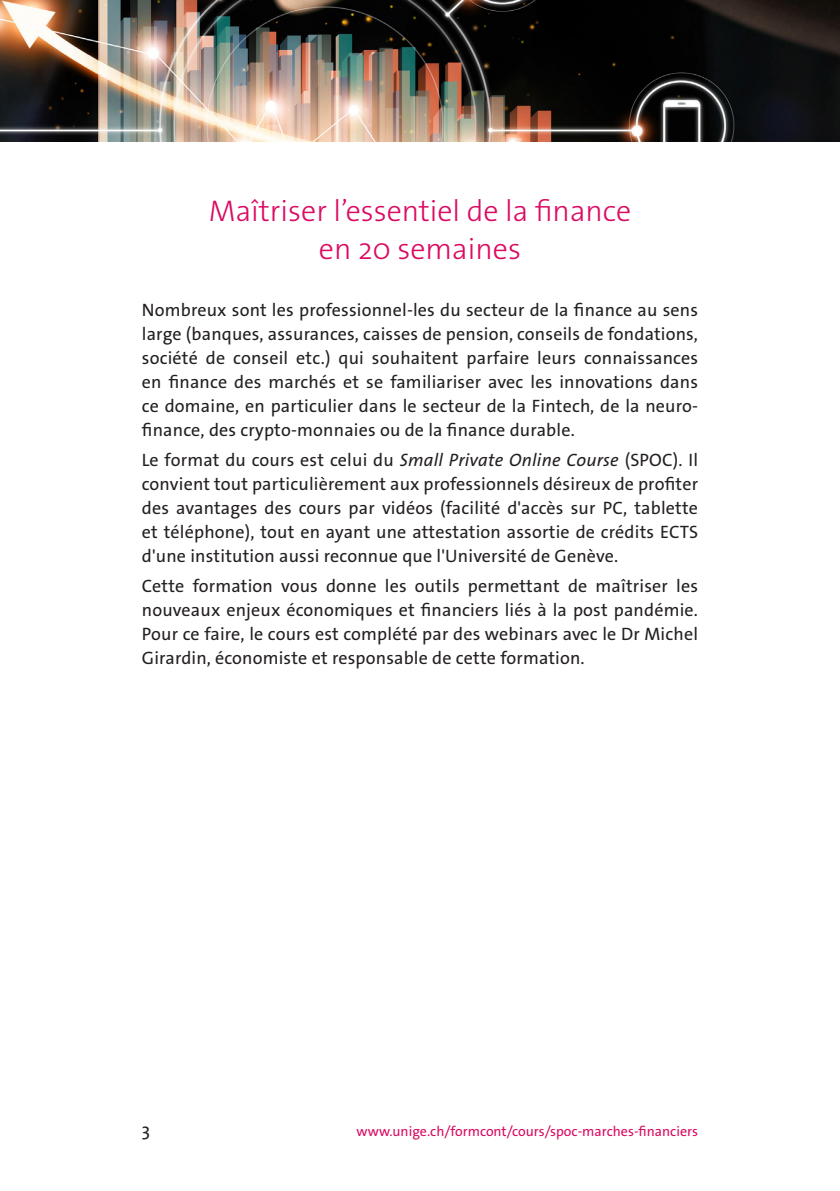
<style>
.page{position:relative;width:840px;height:1191px;background:#fff}
.page>*{position:absolute;margin:0;border:0;box-sizing:border-box;transform-origin:0 0}
.texte{font:300 30px "The Sans Os F";color:#db0a62}
.texte-2{font:18px/24px "The Sans Os F";letter-spacing:.01em;color:#231f20;text-align:justify}
.t1{font:14px "The Sans Os F";color:#db0a62}
.s1{font-style:italic}
</style>
<div class="page">
<img style="left:0;top:0;width:839px;height:142px">
<p class="texte" style="left:209px;top:191px;width:423px">Maîtriser l’essentiel de la finance</p>
<p class="texte" style="left:319px;top:229px;width:203px">en 20 semaines</p>
<p class="texte-2" style="left:142px;top:298px;width:557px">Nombreux sont les professionnel-les du secteur de la finance au sens large (banques, assurances, caisses de pension, conseils de fondations, société de conseil etc.) qui souhaitent parfaire leurs connaissances en finance des marchés et se familiariser avec les innovations dans ce domaine, en particulier dans le secteur de la Fintech, de la neuro&shy;finance, des crypto-monnaies ou de la finance durable.</p>
<p class="texte-2" style="left:142px;top:448px;width:557px">Le format du cours est celui du <span class="s1">Small Private Online Course</span> (SPOC). Il convient tout particulièrement aux professionnels désireux de profiter des avantages des cours par vidéos (facilité d'accès sur PC, tablette et téléphone), tout en ayant une attestation assortie de crédits ECTS d'une institution aussi reconnue que l'Université de Genève.</p>
<p class="texte-2" style="left:142px;top:573px;width:557px">Cette formation vous donne les outils permettant de maîtriser les nouveaux enjeux économiques et financiers liés à la post pandémie.<br>Pour ce faire, le cours est complété par des webinars avec le Dr Michel Girardin, économiste et responsable de cette formation.</p>
<p class="texte-2" style="left:142px;top:1118px;width:10px">3</p>
<p class="t1" style="left:356px;top:1122px;width:343px">www.unige.ch/formcont/cours/spoc-marches-financiers</p>
</div>
